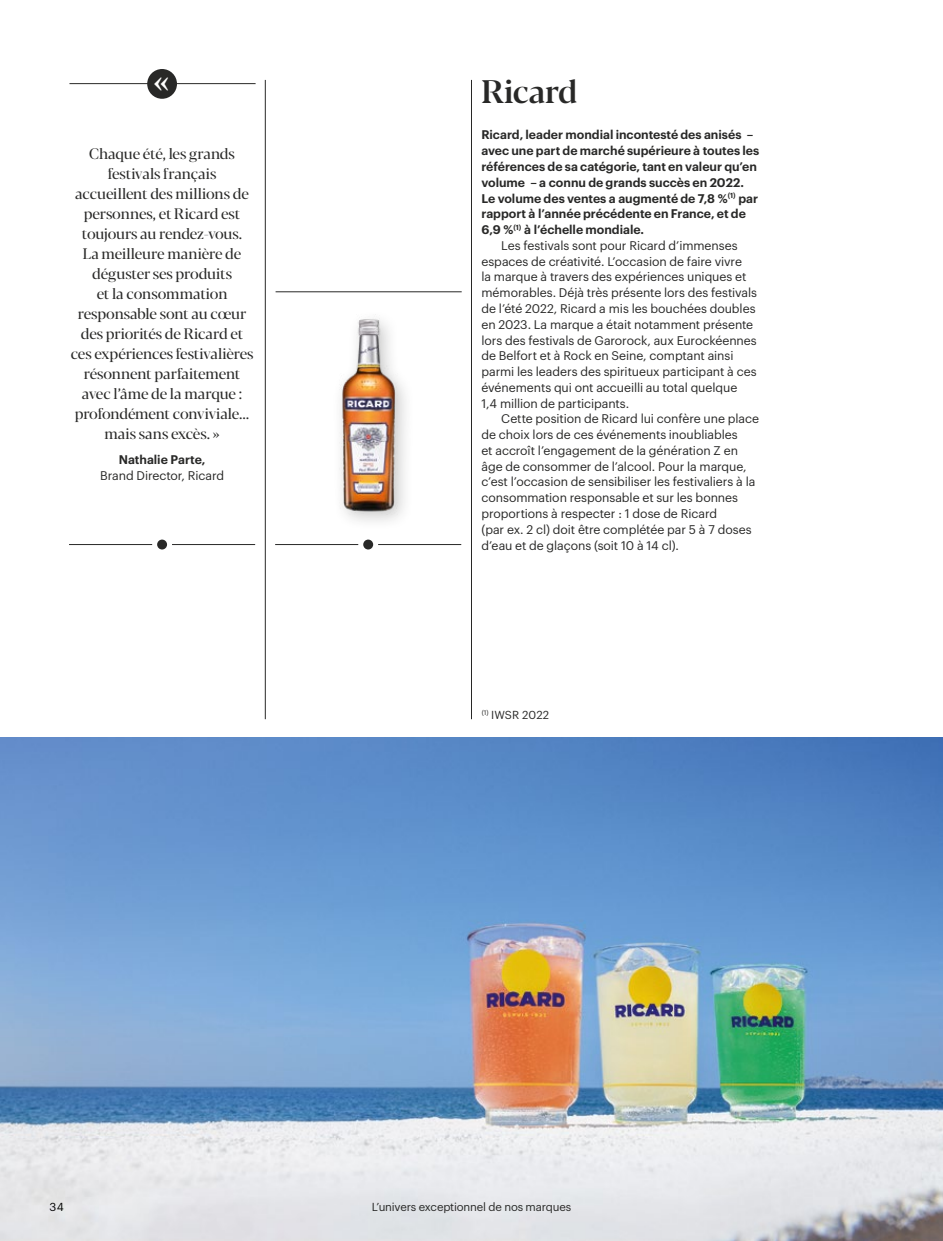
<style>
.page{position:relative;width:943px;height:1241px;background:#fff}
.page>*{position:absolute;margin:0;border:0;box-sizing:border-box;transform-origin:0 0}
.t1{font:500 35.7px "Blacker Pro Display";color:#fff;scale:.92 1}
.t2{font:500 32.38px "Blacker Pro Display";letter-spacing:-.02em;color:#282827}
.t3{font:15.05px/19.9px "Blacker Pro Display";letter-spacing:-.015em;color:#282827;text-align:center}
.t4{font:12.25px "Graphik";letter-spacing:-.005em;color:#282827}
.t5{font:600 12.25px "Graphik";color:#282827}
.t6{font:11.38px "Graphik";letter-spacing:-.01em;color:#282827}
.t7{font:11.38px "Graphik";color:#000}
</style>
<div class="page">
<img style="left:0;top:737px;width:943px;height:503px">
<hr style="left:471px;top:80px;width:1px;height:639px;background:#282827">
<hr style="left:265px;top:80px;width:1px;height:639px;background:#282827">
<hr style="left:69px;top:83px;width:186px;height:1px;background:#282827">
<hr style="left:172px;top:544px;width:83px;height:1px;background:#282827">
<hr style="left:69px;top:544px;width:83px;height:1px;background:#282827">
<div style="left:157px;top:539px;width:10px;height:10px;background:#282827;border-radius:50%"></div>
<hr style="left:378px;top:544px;width:83px;height:1px;background:#282827">
<hr style="left:275px;top:544px;width:83px;height:1px;background:#282827">
<div style="left:363px;top:539px;width:10px;height:10px;background:#282827;border-radius:50%"></div>
<div style="left:332px;top:310px;width:83px;height:221px;background:#282827;opacity:.26"></div>
<img style="left:339px;top:314px;width:58px;height:200px">
<hr style="left:275px;top:291px;width:186px;height:1px;background:#282827">
<div style="left:148px;top:70px;width:28px;height:28px;background:#282827;border-radius:50%"></div>
<div style="left:147px;top:69px;width:30px;height:30px;border:2px solid #282827;border-radius:50%"></div>
<h1 class="t1" style="left:153px;top:56px;width:18px">«</h1>
<p class="t3" style="left:71px;top:143px;width:184px">Chaque été, les grands festivals français accueillent des millions de personnes, et Ricard est toujours au rendez‑vous.<br>La meilleure manière de déguster ses produits<br>et la consommation responsable sont au cœur des priorités de Ricard et ces expériences festivalières résonnent parfaitement avec l’âme de la marque : profondément conviviale… mais sans excès. »</p>
<p class="t5" style="left:119px;top:450px;width:88px">Nathalie Parte,</p>
<p class="t4" style="left:100px;top:466px;width:126px">Brand Director, Ricard</p>
<h2 class="t2" style="left:481px;top:69px;width:97px">Ricard</h2>
<p class="t5" style="left:481px;top:126px;width:273px">Ricard, leader mondial incontesté des anisés –</p>
<p class="t5" style="left:481px;top:141px;width:279px">avec une part de marché supérieure à toutes les</p>
<p class="t5" style="left:481px;top:157px;width:277px">références de sa catégorie, tant en valeur qu’en</p>
<p class="t5" style="left:481px;top:173px;width:264px">volume – a connu de grands succès en 2022.</p>
<p class="t5" style="left:481px;top:189px;width:278px">Le volume des ventes a augmenté de 7,8 %<sup>(1)</sup> par</p>
<p class="t5" style="left:481px;top:204px;width:266px">rapport à l’année précédente en France, et de</p>
<p class="t5" style="left:481px;top:220px;width:164px">6,9 %<sup>(1)</sup> à l’échelle mondiale.</p>
<p class="t4" style="left:501px;top:236px;width:238px">Les festivals sont pour Ricard d’immenses</p>
<p class="t4" style="left:481px;top:252px;width:262px">espaces de créativité. L’occasion de faire vivre</p>
<p class="t4" style="left:481px;top:268px;width:266px">la marque à travers des expériences uniques et</p>
<p class="t4" style="left:481px;top:283px;width:277px">mémorables. Déjà très présente lors des festivals</p>
<p class="t4" style="left:481px;top:299px;width:276px">de l’été 2022, Ricard a mis les bouchées doubles</p>
<p class="t4" style="left:481px;top:315px;width:273px">en 2023. La marque a était notamment présente</p>
<p class="t4" style="left:481px;top:331px;width:277px">lors des festivals de Garorock, aux Eurockéennes</p>
<p class="t4" style="left:481px;top:346px;width:253px">de Belfort et à Rock en Seine, comptant ainsi</p>
<p class="t4" style="left:481px;top:362px;width:277px">parmi les leaders des spiritueux participant à ces</p>
<p class="t4" style="left:481px;top:378px;width:257px">événements qui ont accueilli au total quelque</p>
<p class="t4" style="left:481px;top:394px;width:149px">1,4 million de participants.</p>
<p class="t4" style="left:501px;top:409px;width:259px">Cette position de Ricard lui confère une place</p>
<p class="t4" style="left:481px;top:425px;width:258px">de choix lors de ces événements inoubliables</p>
<p class="t4" style="left:481px;top:441px;width:258px">et accroît l’engagement de la génération Z en</p>
<p class="t4" style="left:481px;top:457px;width:267px">âge de consommer de l’alcool. Pour la marque,</p>
<p class="t4" style="left:481px;top:473px;width:275px">c’est l’occasion de sensibiliser les festivaliers à la</p>
<p class="t4" style="left:481px;top:488px;width:258px">consommation responsable et sur les bonnes</p>
<p class="t4" style="left:481px;top:504px;width:237px">proportions à respecter : 1 dose de Ricard</p>
<p class="t4" style="left:481px;top:520px;width:272px">(par ex. 2 cl) doit être complétée par 5 à 7 doses</p>
<p class="t4" style="left:481px;top:536px;width:199px">d’eau et de glaçons (soit 10 à 14 cl).</p>
<p class="t6" style="left:481px;top:706px;width:69px"><sup>(1)</sup> IWSR 2022</p>
<p class="t7" style="left:50px;top:1198px;width:16px">34</p>
<p class="t6" style="left:372px;top:1198px;width:201px">L’univers exceptionnel de nos marques</p>
</div>
